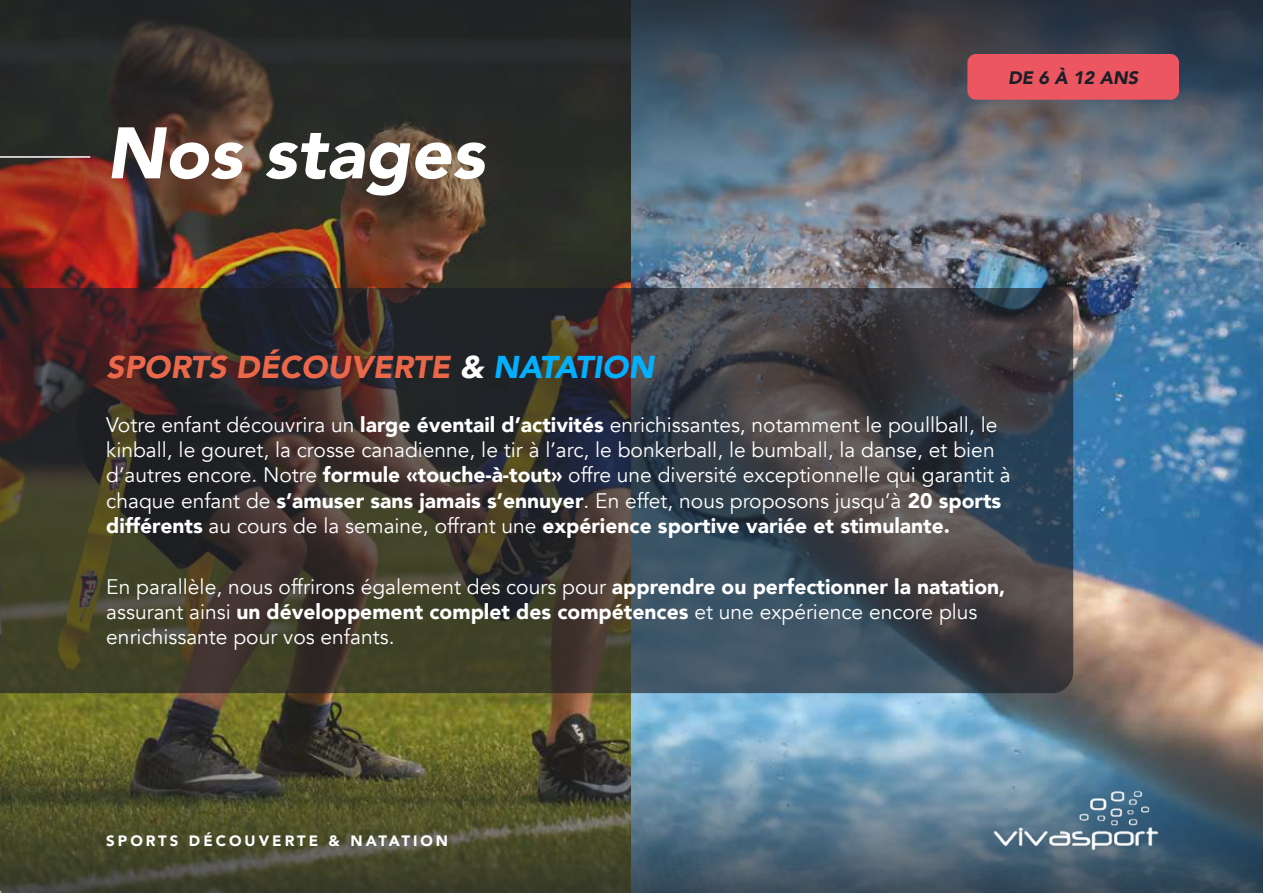
<style>
.page{position:relative;width:1263px;height:893px;background:#fff}
.page>*{position:absolute;margin:0;border:0;box-sizing:border-box;transform-origin:0 0}
.t1{font:italic 900 72px "Avenir";color:#fff}
.t2{font:italic 900 31.5px "Avenir";color:#eb674a}
.t3{font:21px/25.2px "Avenir";color:#fff}
.t4{font:italic 900 18px "Avenir";color:#1b1f27}
.t5{font:900 15px "Avenir";letter-spacing:.2em;color:#fff}
.s1{color:#fff}
.s2{color:#01b0ff}
.s3{font-weight:900}
</style>
<div class="page">
<img style="left:0;top:324px;width:1263px;height:384px">
<svg style="left:0;top:324px;width:1073px;height:369px"></svg>
<img style="left:0;top:708px;width:1263px;height:185px">
<img style="left:976px;top:756px;width:203px;height:96px">
<img style="left:0;top:0;width:1263px;height:324px">
<hr style="left:0;top:157px;width:90px;height:1px;background:#fff">
<div style="left:967px;top:54px;width:212px;height:46px;background:#eb5660;border-radius:9px"></div>
<h1 class="t1" style="left:106px;top:94px;width:380px">Nos stages</h1>
<p class="t4" style="left:1008px;top:63px;width:131px">DE 6 À 12 ANS</p>
<h2 class="t2" style="left:106px;top:341px;width:549px">SPORTS DÉCOUVERTE <span class="s1">&amp;</span> <span class="s2">NATATION</span></h2>
<p class="t3" style="left:106px;top:413px;width:906px">Votre enfant découvrira un <span class="s3">large éventail d’activités</span> enrichissantes, notamment le poullball, le kinball, le gouret, la crosse canadienne, le tir à l’arc, le bonkerball, le bumball, la danse, et bien d’autres encore. Notre <span class="s3">formule «touche-à-tout»</span> offre une diversité exceptionnelle qui garantit à chaque enfant de <span class="s3">s’amuser sans jamais s’ennuyer</span>. En effet, nous proposons jusqu’à <span class="s3">20 sports différents</span> au cours de la semaine, offrant une <span class="s3">expérience sportive variée et stimulante.</span></p>
<p class="t3" style="left:106px;top:575px;width:901px">En parallèle, nous offrirons également des cours pour <span class="s3">apprendre ou perfectionner la natation, </span>assurant ainsi <span class="s3">un développement complet des compétences</span> et une expérience encore plus enrichissante pour vos enfants.</p>
<p class="t5" style="left:106px;top:828px;width:343px">SPORTS DÉCOUVERTE &amp; NATATION</p>
</div>
